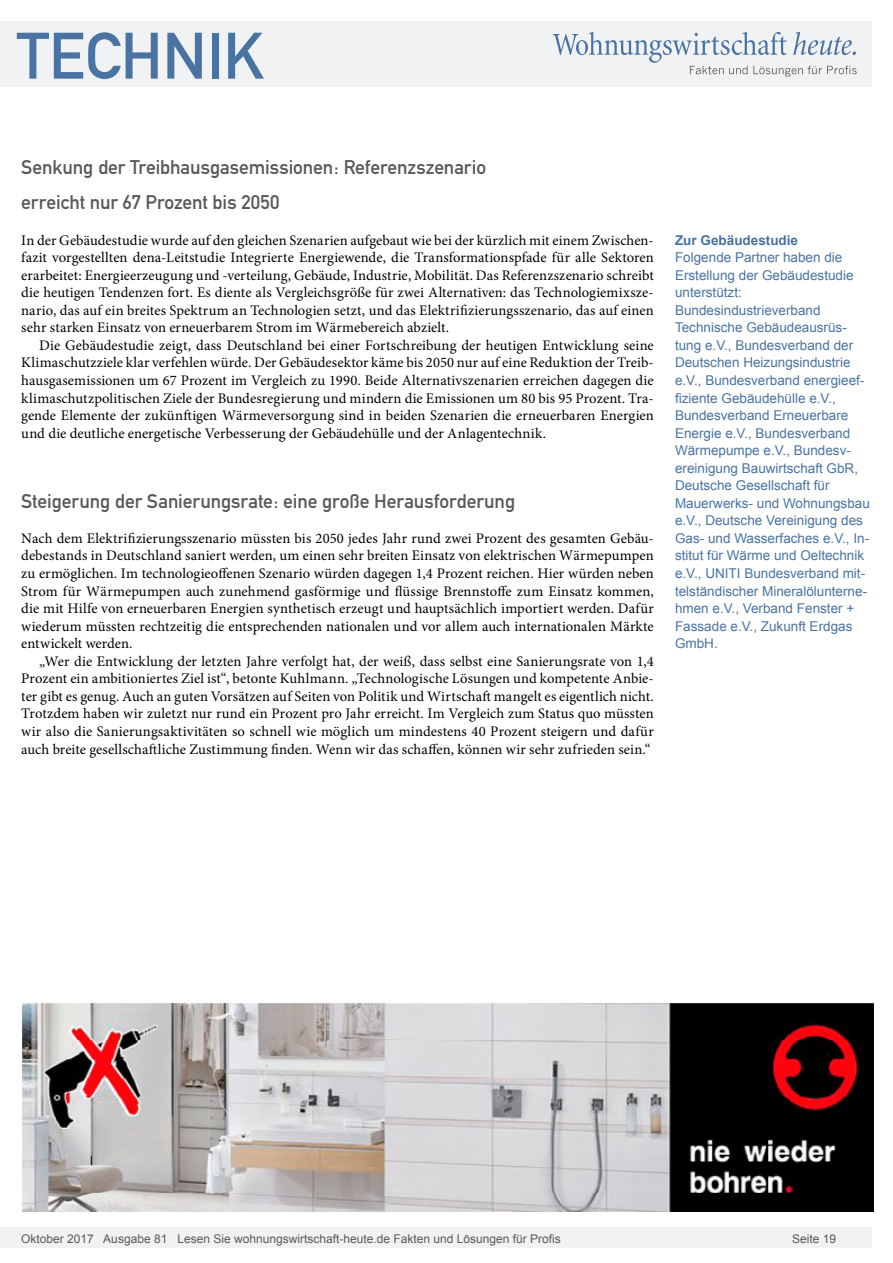
<style>
.page{position:relative;width:893px;height:1263px;background:#fff}
.page>*{position:absolute;margin:0;border:0;box-sizing:border-box;transform-origin:0 0}
.t1{font:64.5px "DIN Mittelschrift";color:#4973a3}
.Überschrift_Grau{font:19.5px/35.1px "DIN Mittelschrift";letter-spacing:-.005em;color:#595959}
.Fließtext_erste_Zeil{font:14.7px/17.5px "Minion Pro";letter-spacing:.005em;color:#000;text-align:justify}
.Fliesstext{font:14.7px/17.5px "Minion Pro";letter-spacing:.005em;color:#000;text-align:justify}
.Info{font:13.5px/17.5px "Arial";color:#4973a3}
.Info-2{font:700 13.5px "Arial";color:#4973a3}
.t2{font:12px "Arial";color:#595959}
</style>
<div class="page">
<div style="left:0;top:1227px;width:872px;height:20px;background:#f1f2f3"></div>
<div style="left:0;top:21px;width:872px;height:66px;background:#f1f2f3"></div>
<svg style="left:553px;top:32px;width:304px;height:45px"></svg>
<img style="left:21px;top:1002px;width:853px;height:210px">
<h1 class="t1" style="left:17px;top:18px;width:249px">TECHNIK</h1>
<p class="Überschrift_Grau" style="left:21px;top:150px;width:466px">Senkung der Treibhausgasemissionen: Referenzszenario erreicht nur 67 Prozent bis 2050</p>
<p class="Fließtext_erste_Zeil" style="left:21px;top:231px;width:634px">In der Gebäudestudie wurde auf den gleichen Szenarien aufgebaut wie bei der kürzlich mit einem Zwischen&shy;fazit vorgestellten dena-Leitstudie Integrierte Energiewende, die Transformationspfade für alle Sektoren erarbeitet: Energieerzeugung und -verteilung, Gebäude, Industrie, Mobilität. Das Referenzszenario schreibt die heutigen Tendenzen fort. Es diente als Vergleichsgröße für zwei Alternativen: das Technologiemixsze&shy;nario, das auf ein breites Spektrum an Technologien setzt, und das Elektrifizierungsszenario, das auf einen sehr starken Einsatz von erneuerbarem Strom im Wärmebereich abzielt.</p>
<p class="Fliesstext" style="left:21px;top:336px;width:634px;text-indent:18px">Die Gebäudestudie zeigt, dass Deutschland bei einer Fortschreibung der heutigen Entwicklung seine Klimaschutzziele klar verfehlen würde. Der Gebäudesektor käme bis 2050 nur auf eine Reduktion der Treib&shy;hausgasemissionen um 67 Prozent im Vergleich zu 1990. Beide Alternativszenarien erreichen dagegen die klimaschutzpolitischen Ziele der Bundesregierung und mindern die Emissionen um 80 bis 95 Prozent. Tra&shy;gende Elemente der zukünftigen Wärmeversorgung sind in beiden Szenarien die erneuerbaren Energien und die deutliche energetische Verbesserung der Gebäudehülle und der Anlagentechnik.</p>
<p class="Überschrift_Grau" style="left:21px;top:483px;width:495px">Steigerung der Sanierungsrate: eine große Herausforderung</p>
<p class="Fließtext_erste_Zeil" style="left:21px;top:529px;width:634px">Nach dem Elektrifizierungsszenario müssten bis 2050 jedes Jahr rund zwei Prozent des gesamten Gebäu&shy;debestands in Deutschland saniert werden, um einen sehr breiten Einsatz von elektrischen Wärmepumpen zu ermöglichen. Im technologieoffenen Szenario würden dagegen 1,4 Prozent reichen. Hier würden neben Strom für Wärmepumpen auch zunehmend gasförmige und flüssige Brennstoffe zum Einsatz kommen, die mit Hilfe von erneuerbaren Energien synthetisch erzeugt und hauptsächlich importiert werden. Dafür wiederum müssten rechtzeitig die entsprechenden nationalen und vor allem auch internationalen Märkte entwickelt werden.</p>
<p class="Fliesstext" style="left:21px;top:652px;width:634px;text-indent:18px">„Wer die Entwicklung der letzten Jahre verfolgt hat, der weiß, dass selbst eine Sanierungsrate von 1,4<br>Prozent ein ambitioniertes Ziel ist“, betonte Kuhlmann. „Technologische Lösungen und kompetente Anbie&shy;ter gibt es genug. Auch an guten Vorsätzen auf Seiten von Politik und Wirtschaft mangelt es eigentlich nicht.<br>Trotzdem haben wir zuletzt nur rund ein Prozent pro Jahr erreicht. Im Vergleich zum Status quo müssten wir also die Sanierungsaktivitäten so schnell wie möglich um mindestens 40 Prozent steigern und dafür auch breite gesellschaftliche Zustimmung finden. Wenn wir das schaffen, können wir sehr zufrieden sein.“</p>
<p class="Info-2" style="left:675px;top:231px;width:125px">Zur Gebäudestudie</p>
<p class="Info" style="left:675px;top:249px;width:180px">Folgende Partner haben die<br>Erstellung der Gebäudestudie unterstützt:</p>
<p class="Info" style="left:675px;top:301px;width:196px">Bundesindustrieverband<br>Technische Gebäudeausrüs&shy;tung e.V., Bundesverband der<br>Deutschen Heizungsindustrie e.V., Bundesverband energieef&shy;fiziente Gebäudehülle e.V.,<br>Bundesverband Erneuerbare<br>Energie e.V., Bundesverband<br>Wärmepumpe e.V., Bundesv&shy;ereinigung Bauwirtschaft GbR,<br>Deutsche Gesellschaft für<br>Mauerwerks- und Wohnungsbau e.V., Deutsche Vereinigung des<br>Gas- und Wasserfaches e.V., In&shy;stitut für Wärme und Oeltechnik e.V., UNITI Bundesverband mit&shy;telständischer Mineralölunterne&shy;hmen e.V., Verband Fenster +<br>Fassade e.V., Zukunft Erdgas<br>GmbH.</p>
<p class="t2" style="left:21px;top:1230px;width:541px">Oktober 2017 Ausgabe 81 Lesen Sie wohnungswirtschaft-heute.de Fakten und Lösungen für Profis</p>
<p class="t2" style="left:792px;top:1231px;width:46px">Seite 19</p>
</div>
